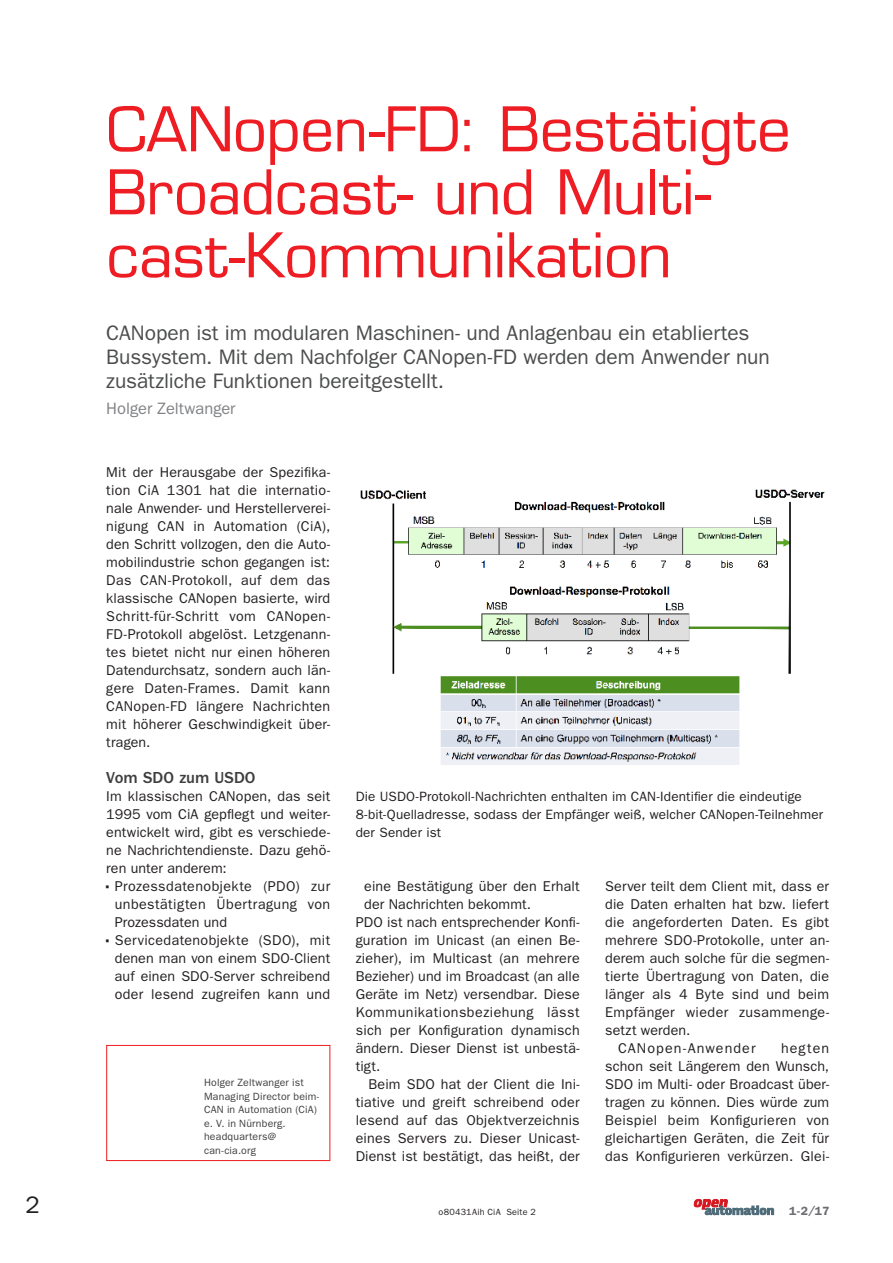
<style>
.page{position:relative;width:893px;height:1263px;background:#fff}
.page>*{position:absolute;margin:0;border:0;box-sizing:border-box;transform-origin:0 0}
.Überschrift_Aufsatz{font:60px/63px "Eurostile LT Std";letter-spacing:-.01em;color:#ee1d23}
.Seite{font:24px "ITC Franklin Gothic Std";color:#231f20}
.Vorspann{font:21px/24px "ITC Franklin Gothic Std";letter-spacing:-.005em;color:#4b4c4d}
.Autor_nach_Vorspann{font:16.5px "ITC Franklin Gothic Std";color:#808285}
.Zwischenüberschrift{font:500 16.5px "ITC Franklin Gothic Std";letter-spacing:.005em;color:#3e3e3f}
.Text_ohne_Einzug{font:14.25px/18px "ITC Franklin Gothic Std";letter-spacing:.01em;color:#231f20;text-align:justify}
.Text{font:14.25px/18px "ITC Franklin Gothic Std";letter-spacing:.015em;color:#231f20;text-align:justify}
.Text-2{font:14.25px "ITC Franklin Gothic Std";letter-spacing:.075em;color:#231f20}
.Bildunterschrift{font:13.5px/18px "ITC Franklin Gothic Std";letter-spacing:.01em;color:#231f20}
.Pagina{font:600 12px "ITC Franklin Gothic Std";color:#6c6d70}
.Autorentext{font:10.5px/13.5px "ITC Franklin Gothic Std";letter-spacing:.02em;color:#3e3e3f}
.Dokumentname{font:9px "ITC Franklin Gothic Std";letter-spacing:.03em;color:#231f20}
.Dokumentseite{font:9px "ITC Franklin Gothic Std";letter-spacing:.02em;color:#231f20}
.s1{font-family:"ITC Franklin Gothic Std Dm Cd";font-size:18px}
</style>
<div class="page">
<svg style="left:694px;top:1199px;width:80px;height:16px"></svg>
<img style="left:360px;top:489px;width:465px;height:276px">
<div style="left:106px;top:1045px;width:224px;height:116px;border:1px solid #ee1d23"></div>
<p class="Überschrift_Aufsatz" style="left:106px;top:98px;width:686px">CANopen-FD: Bestätigte<br>Broadcast- und Multi&shy;cast-Kommunikation</p>
<p class="Vorspann" style="left:106px;top:321px;width:665px">CANopen ist im modularen Maschinen- und Anlagenbau ein etabliertes<br>Bussystem. Mit dem Nachfolger CANopen-FD werden dem Anwender nun zusätzliche Funktionen bereitgestellt.</p>
<p class="Autor_nach_Vorspann" style="left:106px;top:399px;width:131px">Holger Zeltwanger</p>
<p class="Text_ohne_Einzug" style="left:106px;top:464px;width:225px">Mit der Herausgabe der Spezifika&shy;tion CiA 1301 hat die internatio&shy;nale Anwender- und Herstellerverei&shy;nigung CAN in Automation (CiA), den Schritt vollzogen, den die Auto&shy;mobilindustrie schon gegangen ist:<br>Das CAN-Protokoll, auf dem das klassische CANopen basierte, wird Schritt-für-Schritt vom CANopen-FD-Protokoll abgelöst. Letzgenann&shy;tes bietet nicht nur einen höheren Datendurchsatz, sondern auch län&shy;gere Daten-Frames. Damit kann CANopen-FD längere Nachrichten mit höherer Geschwindigkeit über&shy;tragen.</p>
<p class="Zwischenüberschrift" style="left:106px;top:768px;width:151px">Vom SDO zum USDO</p>
<p class="Text_ohne_Einzug" style="left:106px;top:787px;width:225px">Im klassischen CANopen, das seit 1995 vom CiA gepflegt und weiter&shy;entwickelt wird, gibt es verschiede&shy;ne Nachrichtendienste. Dazu gehö&shy;ren unter anderem:</p>
<p class="Text_ohne_Einzug" style="left:115px;top:877px;width:217px;text-indent:-9px"><span class="s1">•</span> Prozessdatenobjekte (PDO) zur unbestätigten Übertragung von Prozessdaten und</p>
<p class="Text_ohne_Einzug" style="left:106px;top:931px;width:225px;text-align:center"><span class="s1">•</span> Servicedatenobjekte (SDO), mit denen man von einem SDO-Client auf einen SDO-Server schreibend oder lesend zugreifen kann und</p>
<p class="Autorentext" style="left:204px;top:1076px;width:117px">Holger Zeltwanger ist<br>Managing Director beim-<br>CAN in Automation (CiA) e. V. in Nürnberg.</p>
<p class="Autorentext" style="left:204px;top:1130px;width:74px">headquarters@ can-cia.org</p>
<p class="Bildunterschrift" style="left:356px;top:788px;width:469px">Die USDO-Protokoll-Nachrichten enthalten im CAN-Identifier die eindeutige<br>8-bit-Quelladresse, sodass der Empfänger weiß, welcher CANopen-Teilnehmer der Sender ist</p>
<p class="Text_ohne_Einzug" style="left:364px;top:877px;width:217px">eine Bestätigung über den Erhalt der Nachrichten bekommt.</p>
<p class="Text_ohne_Einzug" style="left:356px;top:913px;width:225px">PDO ist nach entsprechender Konfi&shy;guration im Unicast (an einen Be&shy;zieher), im Multicast (an mehrere Bezieher) und im Broadcast (an alle Geräte im Netz) versendbar. Diese Kommunikationsbeziehung lässt sich per Konfiguration dynamisch ändern. Dieser Dienst ist unbestä&shy;tigt.</p>
<p class="Text" style="left:356px;top:1075px;width:225px;text-indent:13px">Beim SDO hat der Client die Ini&shy;tiative und greift schreibend oder lesend auf das Objektverzeichnis eines Servers zu. Dieser Unicast-Dienst ist bestätigt, das heißt, der</p>
<p class="Text" style="left:605px;top:877px;width:225px">Server teilt dem Client mit, dass er die Daten erhalten hat bzw. liefert die angeforderten Daten. Es gibt mehrere SDO-Protokolle, unter an&shy;derem auch solche für die segmen&shy;tierte Übertragung von Daten, die länger als 4 Byte sind und beim Empfänger wieder zusammenge&shy;setzt werden.</p>
<p class="Text-2" style="left:618px;top:1040px;width:139px">CANopen-Anwender</p>
<p class="Text" style="left:605px;top:1039px;width:225px;text-indent:176px">hegten schon seit Längerem den Wunsch, SDO im Multi- oder Broadcast über&shy;tragen zu können. Dies würde zum Beispiel beim Konfigurieren von gleichartigen Geräten, die Zeit für das Konfigurieren verkürzen. Glei-</p>
<p class="Seite" style="left:26px;top:1191px;width:16px">2</p>
<p class="Dokumentname" style="left:439px;top:1206px;width:64px">o80431Aih CiA</p>
<p class="Dokumentseite" style="left:506px;top:1206px;width:31px">Seite 2</p>
<p class="Pagina" style="left:789px;top:1203px;width:42px">1-2/17</p>
</div>
